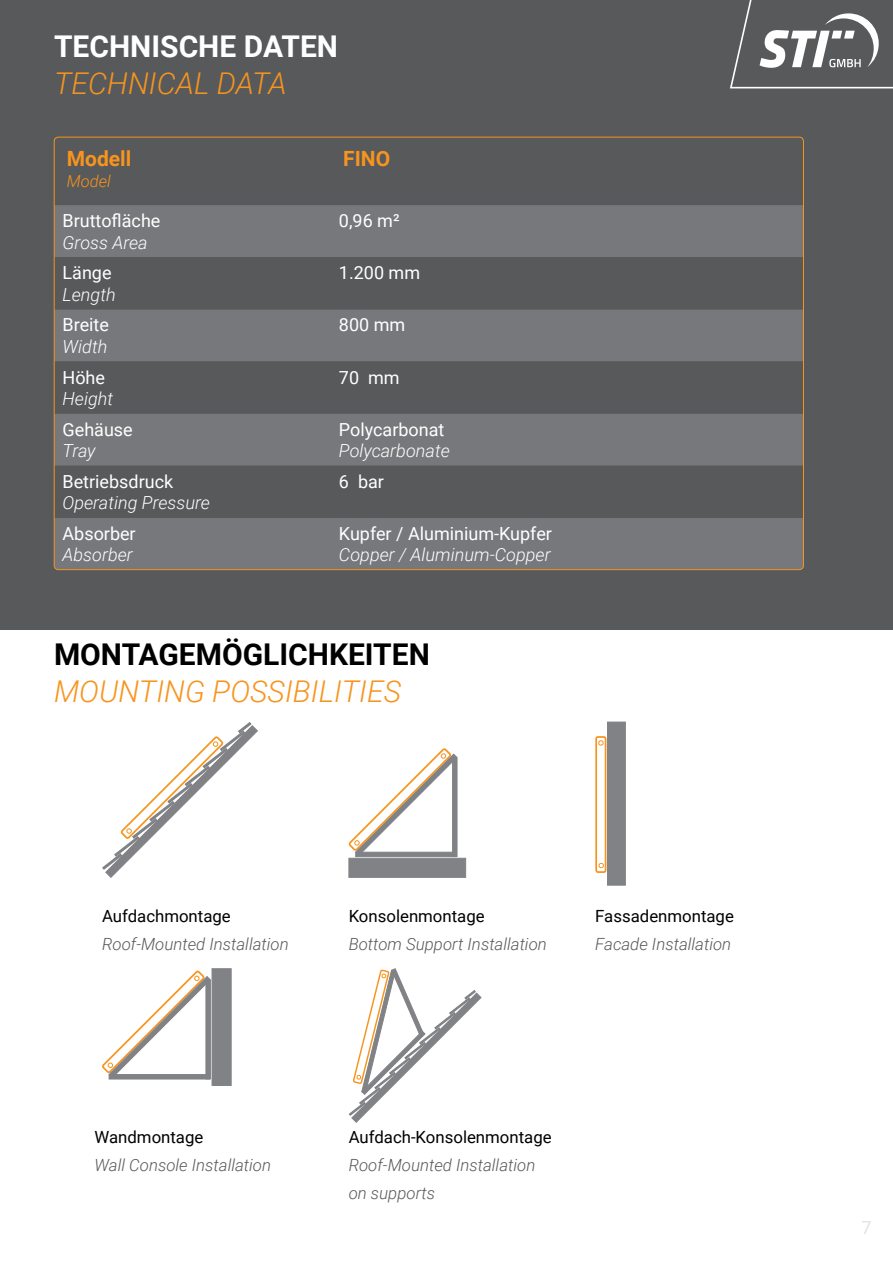
<style>
.page{position:relative;width:893px;height:1263px;background:#fff}
.page>*{position:absolute;margin:0;border:0;box-sizing:border-box;transform-origin:0 0}
.t1{font:italic 300 30px "Roboto";color:#f7941e}
.t2{font:700 30px "Roboto";color:#000}
.t3{font:700 30px "Roboto";color:#fff}
.t4{font:700 21px "Roboto";color:#f7941e}
.t5{font:18px "Roboto";color:#fff}
.t6{font:italic 300 18px "Roboto";color:#fff}
.t7{font:18px "Roboto";color:#e2e3e4}
.t8{font:italic 300 16.8px/27.9px "Roboto";color:#58595b}
.t9{font:16.8px "Roboto";color:#000}
.t10{font:italic 300 16.5px "Roboto";color:#f7941e}
</style>
<div class="page">
<div style="left:0;top:0;width:893px;height:629px;background:#58595b"></div>
<div style="left:212px;top:968px;width:19px;height:118px;background:#808285"></div>
<div style="left:206px;top:980px;width:5px;height:99px;background:#808285"></div>
<div style="left:109px;top:1074px;width:101px;height:5px;background:#808285"></div>
<svg style="left:102px;top:970px;width:109px;height:108px"></svg>
<div style="left:607px;top:722px;width:19px;height:163px;background:#808285;border:1px solid #808285"></div>
<div style="left:595px;top:736px;width:11px;height:137px;border:2px solid #f7941e;border-radius:2px"></div>
<svg style="left:598px;top:862px;width:6px;height:6px"></svg>
<svg style="left:598px;top:740px;width:5px;height:6px"></svg>
<svg style="left:102px;top:722px;width:156px;height:156px"></svg>
<svg style="left:349px;top:968px;width:132px;height:155px"></svg>
<div style="left:349px;top:858px;width:117px;height:19px;background:#808285"></div>
<div style="left:452px;top:757px;width:5px;height:100px;background:#808285"></div>
<div style="left:355px;top:852px;width:101px;height:5px;background:#808285"></div>
<svg style="left:348px;top:748px;width:109px;height:108px"></svg>
<svg style="left:730px;top:0;width:163px;height:89px"></svg>
<div style="left:54px;top:205px;width:749px;height:365px;background:#77787b"></div>
<svg style="left:56px;top:257px;width:746px;height:261px"></svg>
<h1 class="t3" style="left:54px;top:25px;width:286px">TECHNISCHE DATEN</h1>
<h1 class="t1" style="left:54px;top:62px;width:234px">TECHNICAL DATA</h1>
<p class="t4" style="left:67px;top:143px;width:66px">Modell</p>
<p class="t10" style="left:67px;top:169px;width:45px">Model</p>
<p class="t4" style="left:343px;top:143px;width:48px">FINO</p>
<p class="t5" style="left:63px;top:208px;width:99px">Bruttofläche</p>
<p class="t6" style="left:63px;top:230px;width:87px">Gross Area</p>
<p class="t5" style="left:339px;top:208px;width:62px">0,96 m²</p>
<p class="t5" style="left:63px;top:260px;width:51px">Länge</p>
<p class="t6" style="left:63px;top:282px;width:55px">Length</p>
<p class="t5" style="left:339px;top:260px;width:83px">1.200 mm</p>
<p class="t5" style="left:63px;top:312px;width:48px">Breite</p>
<p class="t6" style="left:63px;top:334px;width:46px">Width</p>
<p class="t5" style="left:339px;top:312px;width:68px">800 mm</p>
<p class="t5" style="left:63px;top:364px;width:44px">Höhe</p>
<p class="t6" style="left:63px;top:386px;width:52px">Height</p>
<p class="t5" style="left:339px;top:364px;width:62px">70 mm</p>
<p class="t5" style="left:63px;top:417px;width:72px">Gehäuse</p>
<p class="t6" style="left:63px;top:438px;width:35px">Tray</p>
<p class="t5" style="left:339px;top:417px;width:107px">Polycarbonat</p>
<p class="t6" style="left:339px;top:438px;width:112px">Polycarbonate</p>
<p class="t5" style="left:63px;top:469px;width:112px">Betriebsdruck</p>
<p class="t6" style="left:63px;top:490px;width:149px">Operating Pressure</p>
<p class="t5" style="left:339px;top:469px;width:47px">6 bar</p>
<p class="t5" style="left:63px;top:521px;width:75px">Absorber</p>
<p class="t6" style="left:63px;top:542px;width:72px">Absorber</p>
<p class="t5" style="left:339px;top:521px;width:215px">Kupfer / Aluminium-Kupfer</p>
<p class="t6" style="left:339px;top:542px;width:213px">Copper / Aluminum-Copper</p>
<h1 class="t2" style="left:54px;top:633px;width:377px">MONTAGEMÖGLICHKEITEN</h1>
<h1 class="t1" style="left:54px;top:670px;width:349px">MOUNTING POSSIBILITIES</h1>
<p class="t9" style="left:102px;top:904px;width:130px">Aufdachmontage</p>
<p class="t8" style="left:102px;top:929px;width:188px">Roof-Mounted Installation</p>
<p class="t9" style="left:349px;top:904px;width:138px">Konsolenmontage</p>
<p class="t8" style="left:349px;top:929px;width:200px">Bottom Support Installation</p>
<p class="t9" style="left:595px;top:904px;width:140px">Fassadenmontage</p>
<p class="t8" style="left:595px;top:929px;width:137px">Facade Installation</p>
<p class="t9" style="left:94px;top:1125px;width:110px">Wandmontage</p>
<p class="t8" style="left:94px;top:1150px;width:178px">Wall Console Installation</p>
<p class="t9" style="left:349px;top:1125px;width:204px">Aufdach-Konsolenmontage</p>
<p class="t8" style="left:349px;top:1150px;width:188px">Roof-Mounted Installation on supports</p>
<p class="t7" style="left:862px;top:1215px;width:12px">7</p>
</div>
